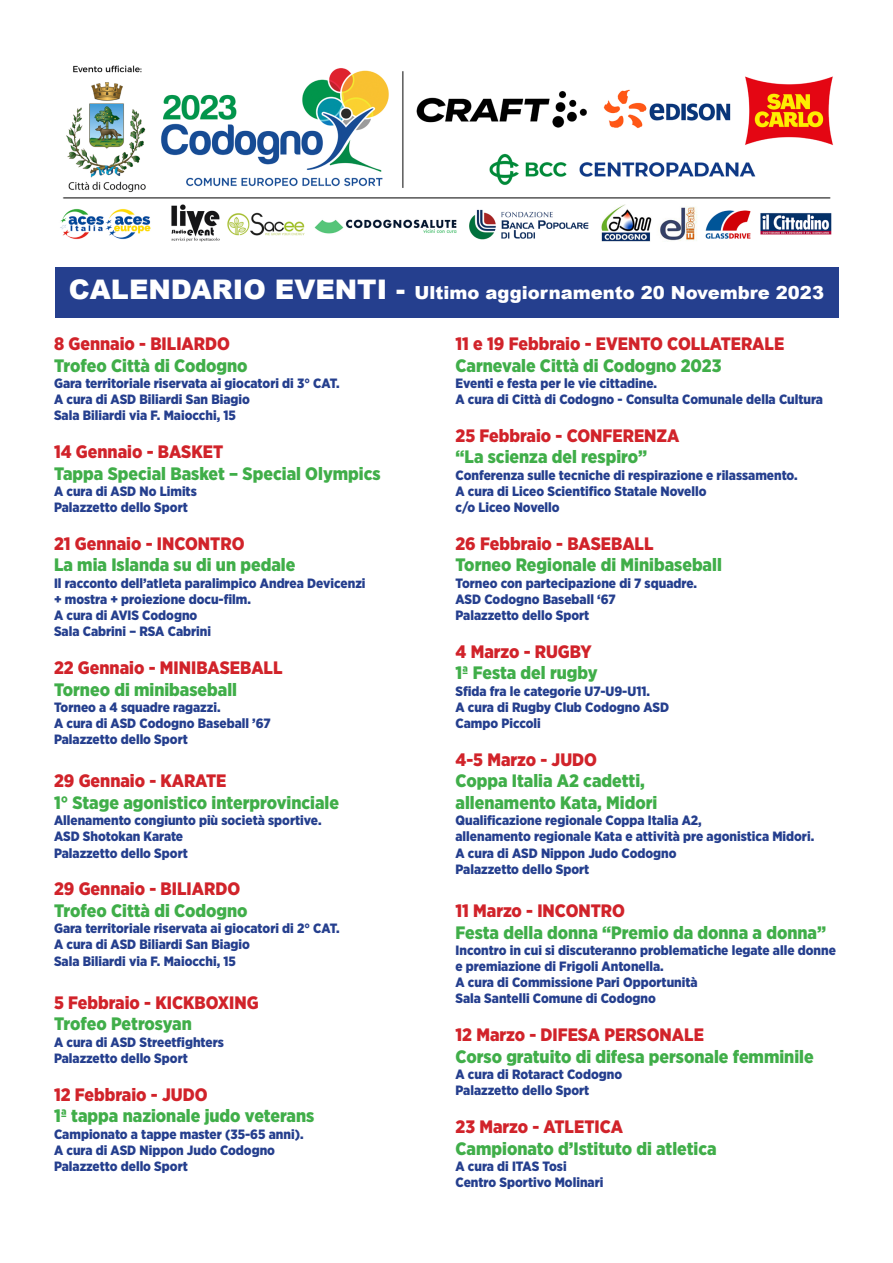
<style>
.page{position:relative;width:893px;height:1263px;background:#fff}
.page>*{position:absolute;margin:0;border:0;box-sizing:border-box;transform-origin:0 0}
.t1{font:900 18px/21.6px "Gotham Narrow";color:#40ae49}
.t2{font:900 18px/21.6px "Gotham Narrow";color:#d1232a}
.t3{font:900 18px "Arial";color:#fff}
.t4{font:900 13.5px/16.2px "Gotham Narrow";color:#253f8e}
.s1{font-size:27px}
.s2{color:#d1232a}
.s3{color:#40ae49}
</style>
<div class="page">
<div style="left:55px;top:266px;width:783px;height:51px;background:#253f8e"></div>
<img style="left:60px;top:65px;width:773px;height:177px">
<p class="t3" style="left:69px;top:280px;width:756px"><span class="s1">CALENDARIO EVENTI -</span> Ultimo aggiornamento 20 Novembre 2023</p>
<p class="t1" style="left:54px;top:333px;width:195px"><span class="s2">8 Gennaio - BILIARDO<br></span>Trofeo Città di Codogno</p>
<p class="t4" style="left:54px;top:375px;width:287px">Gara territoriale riservata ai giocatori di 3° CAT.<br>A cura di ASD Biliardi San Biagio</p>
<p class="t4" style="left:54px;top:407px;width:183px">Sala Biliardi via F. Maiocchi, 15</p>
<p class="t1" style="left:54px;top:441px;width:328px"><span class="s2">14 Gennaio - BASKET<br></span>Tappa Special Basket – Special Olympics</p>
<p class="t4" style="left:54px;top:483px;width:144px">A cura di ASD No Limits</p>
<p class="t4" style="left:54px;top:499px;width:135px">Palazzetto dello Sport</p>
<p class="t1" style="left:54px;top:532px;width:243px"><span class="s2">21 Gennaio - INCONTRO<br></span>La mia Islanda su di un pedale</p>
<p class="t4" style="left:54px;top:575px;width:313px">Il racconto dell’atleta paralimpico Andrea Devicenzi</p>
<p class="t4" style="left:54px;top:591px;width:198px">+ mostra + proiezione docu-film.</p>
<p class="t4" style="left:54px;top:607px;width:145px">A cura di AVIS Codogno</p>
<p class="t4" style="left:54px;top:623px;width:159px">Sala Cabrini – RSA Cabrini</p>
<p class="t2" style="left:54px;top:657px;width:230px">22 Gennaio - MINIBASEBALL<br><span class="s3">Torneo di minibaseball</span></p>
<p class="t4" style="left:54px;top:699px;width:168px">Torneo a 4 squadre ragazzi.</p>
<p class="t4" style="left:54px;top:715px;width:218px">A cura di ASD Codogno Baseball ’67</p>
<p class="t4" style="left:54px;top:731px;width:135px">Palazzetto dello Sport</p>
<p class="t1" style="left:54px;top:770px;width:287px"><span class="s2">29 Gennaio - KARATE<br></span>1° Stage agonistico interprovinciale</p>
<p class="t4" style="left:54px;top:812px;width:269px">Allenamento congiunto più società sportive.</p>
<p class="t4" style="left:54px;top:828px;width:131px">ASD Shotokan Karate</p>
<p class="t4" style="left:54px;top:845px;width:135px">Palazzetto dello Sport</p>
<p class="t1" style="left:54px;top:878px;width:195px"><span class="s2">29 Gennaio - BILIARDO<br></span>Trofeo Città di Codogno</p>
<p class="t4" style="left:54px;top:920px;width:287px">Gara territoriale riservata ai giocatori di 2° CAT.</p>
<p class="t4" style="left:54px;top:936px;width:197px">A cura di ASD Biliardi San Biagio</p>
<p class="t4" style="left:54px;top:953px;width:183px">Sala Biliardi via F. Maiocchi, 15</p>
<p class="t2" style="left:54px;top:991px;width:206px">5 Febbraio - KICKBOXING<br><span class="s3">Trofeo Petrosyan</span></p>
<p class="t4" style="left:54px;top:1034px;width:171px">A cura di ASD Streetfighters</p>
<p class="t4" style="left:54px;top:1050px;width:135px">Palazzetto dello Sport</p>
<p class="t1" style="left:54px;top:1083px;width:262px"><span class="s2">12 Febbraio - JUDO<br></span>1ª tappa nazionale judo veterans</p>
<p class="t4" style="left:54px;top:1125px;width:251px">Campionato a tappe master (35-65 anni).</p>
<p class="t4" style="left:54px;top:1142px;width:223px">A cura di ASD Nippon Judo Codogno</p>
<p class="t4" style="left:54px;top:1158px;width:135px">Palazzetto dello Sport</p>
<p class="t2" style="left:455px;top:333px;width:330px">11 e 19 Febbraio - EVENTO COLLATERALE<br><span class="s3">Carnevale Città di Codogno 2023</span></p>
<p class="t4" style="left:455px;top:375px;width:203px">Eventi e festa per le vie cittadine.</p>
<p class="t4" style="left:455px;top:391px;width:369px">A cura di Città di Codogno - Consulta Comunale della Cultura</p>
<p class="t2" style="left:455px;top:424px;width:225px">25 Febbraio - CONFERENZA <span class="s3">“La scienza del respiro”</span></p>
<p class="t4" style="left:455px;top:467px;width:344px">Conferenza sulle tecniche di respirazione e rilassamento.</p>
<p class="t4" style="left:455px;top:483px;width:252px">A cura di Liceo Scientifico Statale Novello</p>
<p class="t4" style="left:455px;top:499px;width:106px">c/o Liceo Novello</p>
<p class="t1" style="left:455px;top:532px;width:268px"><span class="s2">26 Febbraio - BASEBALL<br></span>Torneo Regionale di Minibaseball</p>
<p class="t4" style="left:455px;top:575px;width:243px">Torneo con partecipazione di 7 squadre.</p>
<p class="t4" style="left:455px;top:591px;width:162px">ASD Codogno Baseball ‘67</p>
<p class="t4" style="left:455px;top:607px;width:135px">Palazzetto dello Sport</p>
<p class="t1" style="left:455px;top:640px;width:144px"><span class="s2">4 Marzo - RUGBY<br></span>1ª Festa del rugby</p>
<p class="t4" style="left:455px;top:683px;width:196px">Sfida fra le categorie U7-U9-U11.</p>
<p class="t4" style="left:455px;top:699px;width:215px">A cura di Rugby Club Codogno ASD</p>
<p class="t4" style="left:455px;top:715px;width:87px">Campo Piccoli</p>
<p class="t1" style="left:455px;top:748px;width:191px"><span class="s2">4-5 Marzo - JUDO<br></span>Coppa Italia A2 cadetti,</p>
<p class="t1" style="left:455px;top:792px;width:203px">allenamento Kata, Midori</p>
<p class="t4" style="left:455px;top:812px;width:248px">Qualificazione regionale Coppa Italia A2,</p>
<p class="t4" style="left:455px;top:828px;width:360px">allenamento regionale Kata e attività pre agonistica Midori.</p>
<p class="t4" style="left:455px;top:845px;width:223px">A cura di ASD Nippon Judo Codogno</p>
<p class="t4" style="left:455px;top:861px;width:135px">Palazzetto dello Sport</p>
<p class="t1" style="left:455px;top:900px;width:372px"><span class="s2">11 Marzo - INCONTRO<br></span>Festa della donna “Premio da donna a donna”</p>
<p class="t4" style="left:455px;top:942px;width:382px">Incontro in cui si discuteranno problematiche legate alle donne e premiazione di Frigoli Antonella.</p>
<p class="t4" style="left:455px;top:974px;width:244px">A cura di Commissione Pari Opportunità</p>
<p class="t4" style="left:455px;top:990px;width:202px">Sala Santelli Comune di Codogno</p>
<p class="t2" style="left:455px;top:1024px;width:250px">12 Marzo - DIFESA PERSONALE</p>
<p class="t1" style="left:455px;top:1045px;width:360px">Corso gratuito di difesa personale femminile</p>
<p class="t4" style="left:455px;top:1066px;width:168px">A cura di Rotaract Codogno</p>
<p class="t4" style="left:455px;top:1082px;width:135px">Palazzetto dello Sport</p>
<p class="t2" style="left:455px;top:1116px;width:169px">23 Marzo - ATLETICA</p>
<p class="t1" style="left:455px;top:1137px;width:263px">Campionato d’Istituto di atletica</p>
<p class="t4" style="left:455px;top:1158px;width:113px">A cura di ITAS Tosi</p>
<p class="t4" style="left:455px;top:1174px;width:149px">Centro Sportivo Molinari</p>
</div>
